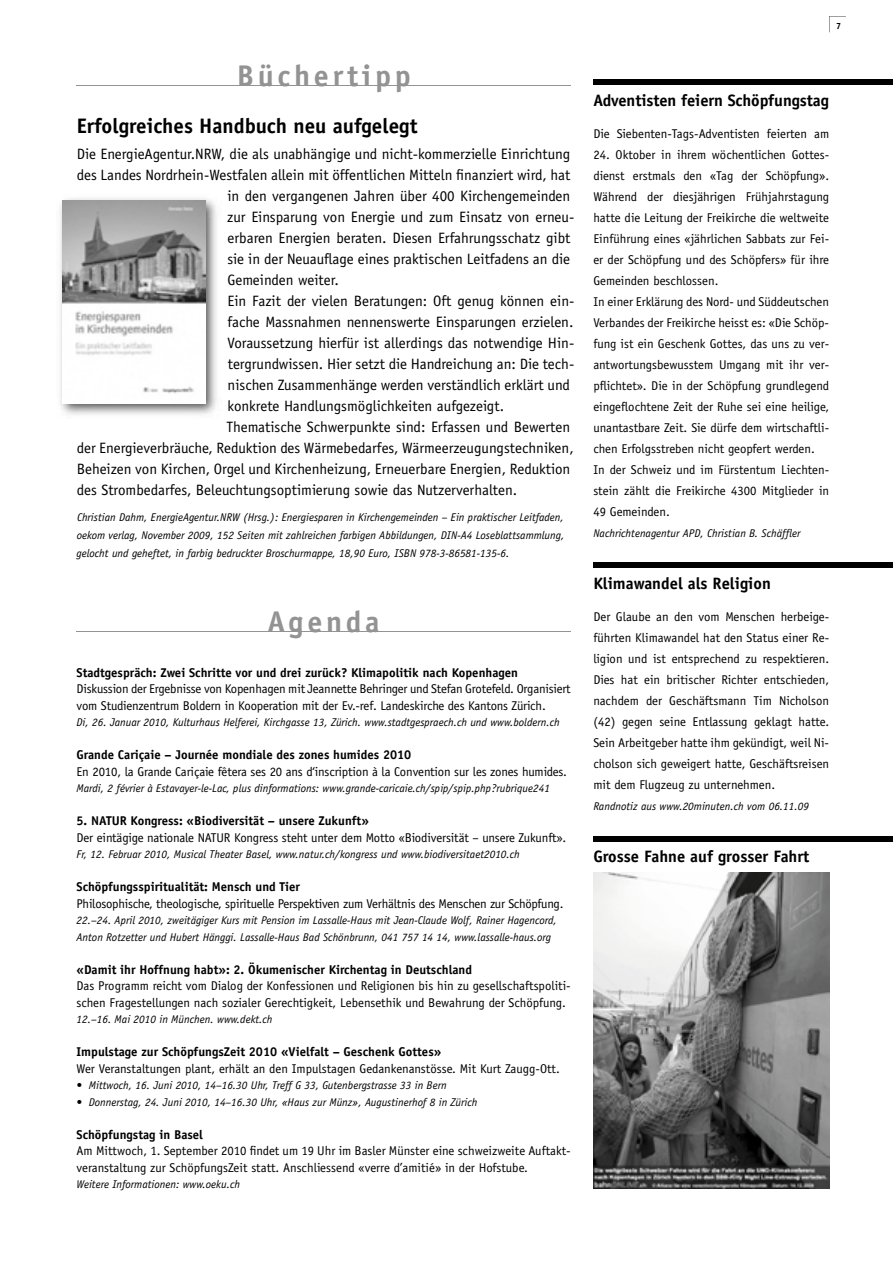
<style>
.page{position:relative;width:893px;height:1263px;background:#fff}
.page>*{position:absolute;margin:0;border:0;box-sizing:border-box;transform-origin:0 0}
.t1{font:700 30px "Officina Sans";letter-spacing:.125em;color:#939393}
.t2{font:700 21px "Officina Sans";color:#000}
.t3{font:700 16.5px "Officina Sans";color:#000}
.t4{font:15px "Officina Sans";color:#000}
.t5{font:12.75px/21px "Officina Sans";color:#000}
.t6{font:700 12.75px "Officina Sans";color:#000}
.t7{font:12.75px "Officina Sans";letter-spacing:-.02em;color:#000}
.t8{font:italic 11.25px/18px "Officina Sans";color:#000;text-align:justify}
.t9{font:700 9px "Officina Sans";color:#000}
</style>
<div class="page">
<svg style="left:829px;top:16px;width:17px;height:16px"></svg>
<hr style="left:77px;top:85px;width:494px;height:1px;background:#939393">
<hr style="left:77px;top:631px;width:494px;height:1px;background:#939393">
<img style="left:60px;top:198px;width:157px;height:217px">
<img style="left:63px;top:201px;width:143px;height:202px">
<div style="left:593px;top:80px;width:300px;height:5px;background:#000"></div>
<div style="left:593px;top:563px;width:300px;height:5px;background:#000"></div>
<div style="left:593px;top:836px;width:300px;height:5px;background:#000"></div>
<img style="left:593px;top:872px;width:236px;height:316px">
<h1 class="t1" style="left:237px;top:57px;width:176px">Büchertipp</h1>
<h2 class="t2" style="left:77px;top:113px;width:342px">Erfolgreiches Handbuch neu aufgelegt</h2>
<p class="t4" style="left:77px;top:145px;width:495px">Die EnergieAgentur.NRW, die als unabhängige und nicht-kommerzielle Einrichtung</p>
<p class="t4" style="left:77px;top:166px;width:495px">des Landes Nordrhein-Westfalen allein mit öffentlichen Mitteln finanziert wird, hat</p>
<p class="t4" style="left:227px;top:187px;width:344px">in den vergangenen Jahren über 400 Kirchengemeinden</p>
<p class="t4" style="left:227px;top:208px;width:349px">zur Einsparung von Energie und zum Einsatz von erneu-</p>
<p class="t4" style="left:228px;top:229px;width:344px">erbaren Energien beraten. Diesen Erfahrungsschatz gibt</p>
<p class="t4" style="left:227px;top:250px;width:344px">sie in der Neuauflage eines praktischen Leitfadens an die</p>
<p class="t4" style="left:227px;top:271px;width:113px">Gemeinden weiter.</p>
<p class="t4" style="left:227px;top:292px;width:348px">Ein Fazit der vielen Beratungen: Oft genug können ein-</p>
<p class="t4" style="left:228px;top:313px;width:347px">fache Massnahmen nennenswerte Einsparungen erzielen.</p>
<p class="t4" style="left:227px;top:334px;width:348px">Voraussetzung hierfür ist allerdings das notwendige Hin-</p>
<p class="t4" style="left:228px;top:355px;width:348px">tergrundwissen. Hier setzt die Handreichung an: Die tech-</p>
<p class="t4" style="left:228px;top:376px;width:344px">nischen Zusammenhänge werden verständlich erklärt und</p>
<p class="t4" style="left:228px;top:397px;width:278px">konkrete Handlungsmöglichkeiten aufgezeigt.</p>
<p class="t4" style="left:227px;top:418px;width:345px">Thematische Schwerpunkte sind: Erfassen und Bewerten</p>
<p class="t4" style="left:77px;top:439px;width:498px">der Energieverbräuche, Reduktion des Wärmebedarfes, Wärmeerzeugungstechniken,</p>
<p class="t4" style="left:77px;top:460px;width:495px">Beheizen von Kirchen, Orgel und Kirchenheizung, Erneuerbare Energien, Reduktion</p>
<p class="t4" style="left:77px;top:481px;width:442px">des Strombedarfes, Beleuchtungsoptimierung sowie das Nutzerverhalten.</p>
<p class="t8" style="left:77px;top:508px;width:489px">Christian Dahm, EnergieAgentur.NRW (Hrsg.): Energiesparen in Kirchengemeinden – Ein praktischer Leitfaden, oekom verlag, November 2009, 152 Seiten mit zahlreichen farbigen Abbildungen, DIN-A4 Loseblattsammlung, gelocht und geheftet, in farbig bedruckter Broschurmappe, 18,90 Euro, ISBN 978-3-86581-135-6.</p>
<h1 class="t1" style="left:268px;top:603px;width:114px">Agenda</h1>
<p class="t6" style="left:77px;top:664px;width:443px">Stadtgespräch: Zwei Schritte vor und drei zurück? Klimapolitik nach Kopenhagen</p>
<p class="t5" style="left:77px;top:681px;width:496px;line-height:16.5px">Diskussion der Ergebnisse von Kopenhagen mit Jeannette Behringer und Stefan Grotefeld. Organisiert vom Studienzentrum Boldern in Kooperation mit der Ev.-ref. Landeskirche des Kantons Zürich.</p>
<p class="t8" style="left:77px;top:713px;width:485px">Di, 26. Januar 2010, Kulturhaus Helferei, Kirchgasse 13, Zürich. www.stadtgespraech.ch und www.boldern.ch</p>
<p class="t6" style="left:77px;top:747px;width:336px">Grande Cariçaie – Journée mondiale des zones humides 2010</p>
<p class="t5" style="left:77px;top:761px;width:492px">En 2010, la Grande Cariçaie fêtera ses 20 ans d‘inscription à la Convention sur les zones humides.</p>
<p class="t8" style="left:77px;top:779px;width:475px">Mardi, 2 février à Estavayer-le-Lac, plus dinformations: www.grande-caricaie.ch/spip/spip.php?rubrique241</p>
<p class="t6" style="left:77px;top:813px;width:294px">5. NATUR Kongress: «Biodiversität – unsere Zukunft»</p>
<p class="t5" style="left:77px;top:827px;width:491px">Der eintägige nationale NATUR Kongress steht unter dem Motto «Biodiversität – unsere Zukunft».</p>
<p class="t8" style="left:77px;top:845px;width:445px">Fr, 12. Februar 2010, Musical Theater Basel, www.natur.ch/kongress und www.biodiversitaet2010.ch</p>
<p class="t6" style="left:77px;top:879px;width:225px">Schöpfungsspiritualität: Mensch und Tier</p>
<p class="t7" style="left:77px;top:896px;width:488px">Philosophische, theologische, spirituelle Perspektiven zum Verhältnis des Menschen zur Schöpfung.</p>
<p class="t8" style="left:77px;top:912px;width:482px;line-height:16.5px">22.–24. April 2010, zweitägiger Kurs mit Pension im Lassalle-Haus mit Jean-Claude Wolf, Rainer Hagencord,<br>Anton Rotzetter und Hubert Hänggi. Lassalle-Haus Bad Schönbrunn, 041 757 14 14, www.lassalle-haus.org</p>
<p class="t6" style="left:77px;top:961px;width:397px">«Damit ihr Hoffnung habt»: 2. Ökumenischer Kirchentag in Deutschland</p>
<p class="t5" style="left:77px;top:978px;width:496px;line-height:16.5px">Das Programm reicht vom Dialog der Konfessionen und Religionen bis hin zu gesellschaftspoliti&shy;schen Fragestellungen nach sozialer Gerechtigkeit, Lebensethik und Bewahrung der Schöpfung.</p>
<p class="t8" style="left:77px;top:1010px;width:197px">12.–16. Mai 2010 in München. www.dekt.ch</p>
<p class="t6" style="left:77px;top:1044px;width:366px">Impulstage zur SchöpfungsZeit 2010 «Vielfalt – Geschenk Gottes»</p>
<p class="t5" style="left:77px;top:1058px;width:485px">Wer Veranstaltungen plant, erhält an den Impulstagen Gedankenanstösse. Mit Kurt Zaugg-Ott.</p>
<p class="t8" style="left:77px;top:1076px;width:372px">• Mittwoch, 16. Juni 2010, 14–16.30 Uhr, Treff G 33, Gutenbergstrasse 33 in Bern</p>
<p class="t8" style="left:77px;top:1093px;width:402px">• Donnerstag, 24. Juni 2010, 14–16.30 Uhr, «Haus zur Münz», Augustinerhof 8 in Zürich</p>
<p class="t6" style="left:77px;top:1126px;width:128px">Schöpfungstag in Basel</p>
<p class="t5" style="left:77px;top:1143px;width:496px;line-height:16.5px">Am Mittwoch, 1. September 2010 findet um 19 Uhr im Basler Münster eine schweizweite Auftakt&shy;veranstaltung zur SchöpfungsZeit statt. Anschliessend «verre d’amitié» in der Hofstube.</p>
<p class="t8" style="left:77px;top:1175px;width:165px">Weitere Informationen: www.oeku.ch</p>
<p class="t9" style="left:836px;top:20px;width:7px">7</p>
<p class="t3" style="left:593px;top:90px;width:237px">Adventisten feiern Schöpfungstag</p>
<p class="t5" style="left:593px;top:123px;width:237px">Die Siebenten-Tags-Adventisten feierten am</p>
<p class="t5" style="left:593px;top:144px;width:237px">24. Oktober in ihrem wöchentlichen Gottes&shy;dienst erstmals den «Tag der Schöpfung».<br>Während der diesjährigen Frühjahrstagung hatte die Leitung der Freikirche die weltweite Einführung eines «jährlichen Sabbats zur Fei&shy;er der Schöpfung und des Schöpfers» für ihre Gemeinden beschlossen.<br>In einer Erklärung des Nord- und Süddeutschen Verbandes der Freikirche heisst es: «Die Schöp&shy;fung ist ein Geschenk Gottes, das uns zu ver&shy;antwortungsbewusstem Umgang mit ihr ver&shy;pflichtet». Die in der Schöpfung grundlegend eingeflochtene Zeit der Ruhe sei eine heilige, unantastbare Zeit. Sie dürfe dem wirtschaftli&shy;chen Erfolgsstreben nicht geopfert werden.<br>In der Schweiz und im Fürstentum Liechten&shy;stein zählt die Freikirche 4300 Mitglieder in 49 Gemeinden.</p>
<p class="t8" style="left:593px;top:524px;width:209px">Nachrichtenagentur APD, Christian B. Schäffler</p>
<p class="t3" style="left:593px;top:573px;width:179px">Klimawandel als Religion</p>
<p class="t5" style="left:593px;top:606px;width:237px;text-align:justify">Der Glaube an den vom Menschen herbeige&shy;führten Klimawandel hat den Status einer Re&shy;ligion und ist entsprechend zu respektieren.<br>Dies hat ein britischer Richter entschieden, nachdem der Geschäftsmann Tim Nicholson (42) gegen seine Entlassung geklagt hatte.<br>Sein Arbeitgeber hatte ihm gekündigt, weil Ni&shy;cholson sich geweigert hatte, Geschäftsreisen mit dem Flugzeug zu unternehmen.</p>
<p class="t8" style="left:593px;top:797px;width:217px">Randnotiz aus www.20minuten.ch vom 06.11.09</p>
<p class="t3" style="left:593px;top:846px;width:218px">Grosse Fahne auf grosser Fahrt</p>
</div>
